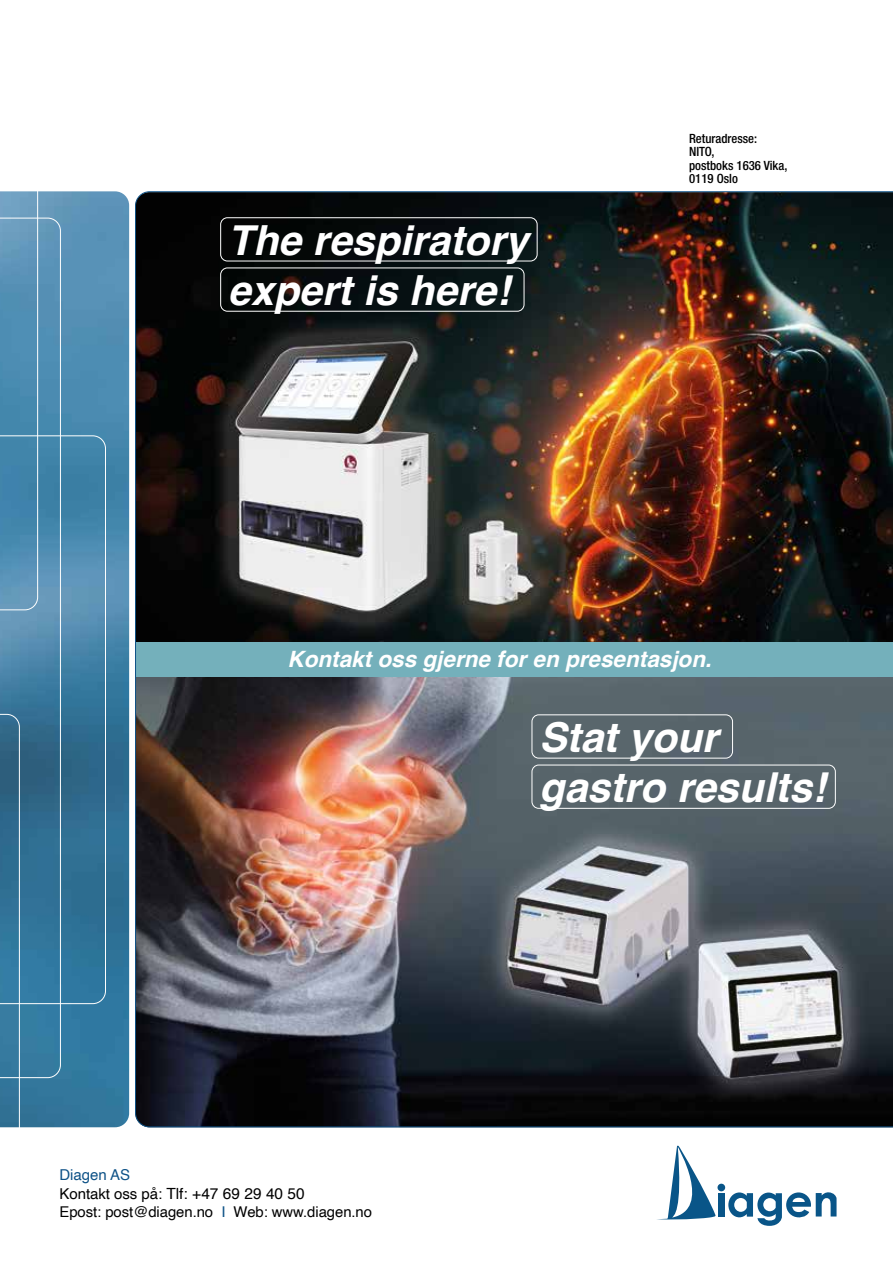
<style>
.page{position:relative;width:893px;height:1263px;background:#fff}
.page>*{position:absolute;margin:0;border:0;box-sizing:border-box;transform-origin:0 0}
.t1{font:italic 700 41.25px/50.2px "Helvetica";color:#fff}
.t2{font:italic 700 22.5px "Helvetica";color:#fff}
.t3{font:15.45px "Helvetica";letter-spacing:.005em;color:#000}
.t4{font:15px "Helvetica";letter-spacing:-.005em;color:#0e5287}
.t5{font:14.85px "Helvetica";letter-spacing:-.005em;color:#000}
.t6{font:500 condensed 12.75px/13.5px "Helvetica Neue LT Pro";color:#000}
.s1{font-size:15px}
.s2{color:#0e5287}
</style>
<div class="page">
<div style="left:718px;top:1193px;width:6px;height:23px;background:#095588"></div>
<div style="left:717px;top:1184px;width:8px;height:7px;background:#095588;border-radius:50%"></div>
<svg style="left:657px;top:1145px;width:59px;height:75px"></svg>
<svg style="left:728px;top:1192px;width:108px;height:34px"></svg>
<img style="left:20px;top:191px;width:109px;height:936px">
<svg style="left:0;top:191px;width:38px;height:27px"></svg>
<svg style="left:0;top:218px;width:61px;height:860px;background:#538fb3"></svg>
<svg style="left:0;top:435px;width:106px;height:569px;background:#437fa3"></svg>
<img style="left:135px;top:191px;width:758px;height:936px">
<svg style="left:0;top:714px;width:20px;height:414px;background:#357396"></svg>
<p class="t1" style="left:228px;top:220px;width:302px">The respiratory expert is here!</p>
<p class="t6" style="left:689px;top:131px;width:100px">Returadresse:<br>NITO,<br>postboks 1636 Vika,<br>0119 Oslo</p>
<p class="t2" style="left:287px;top:645px;width:425px">Kontakt oss gjerne for en presentasjon.</p>
<p class="t4" style="left:60px;top:1163px;width:72px">Diagen AS</p>
<p class="t3" style="left:60px;top:1181px;width:247px"><span class="s1">Kontakt oss på:</span> Tlf: +47 69 29 40 50</p>
<p class="t5" style="left:60px;top:1200px;width:314px">Epost: post@diagen.no <span class="s2">I</span> Web: www.diagen.no</p>
<p class="t1" style="left:539px;top:717px;width:288px">Stat your gastro results!</p>
</div>
